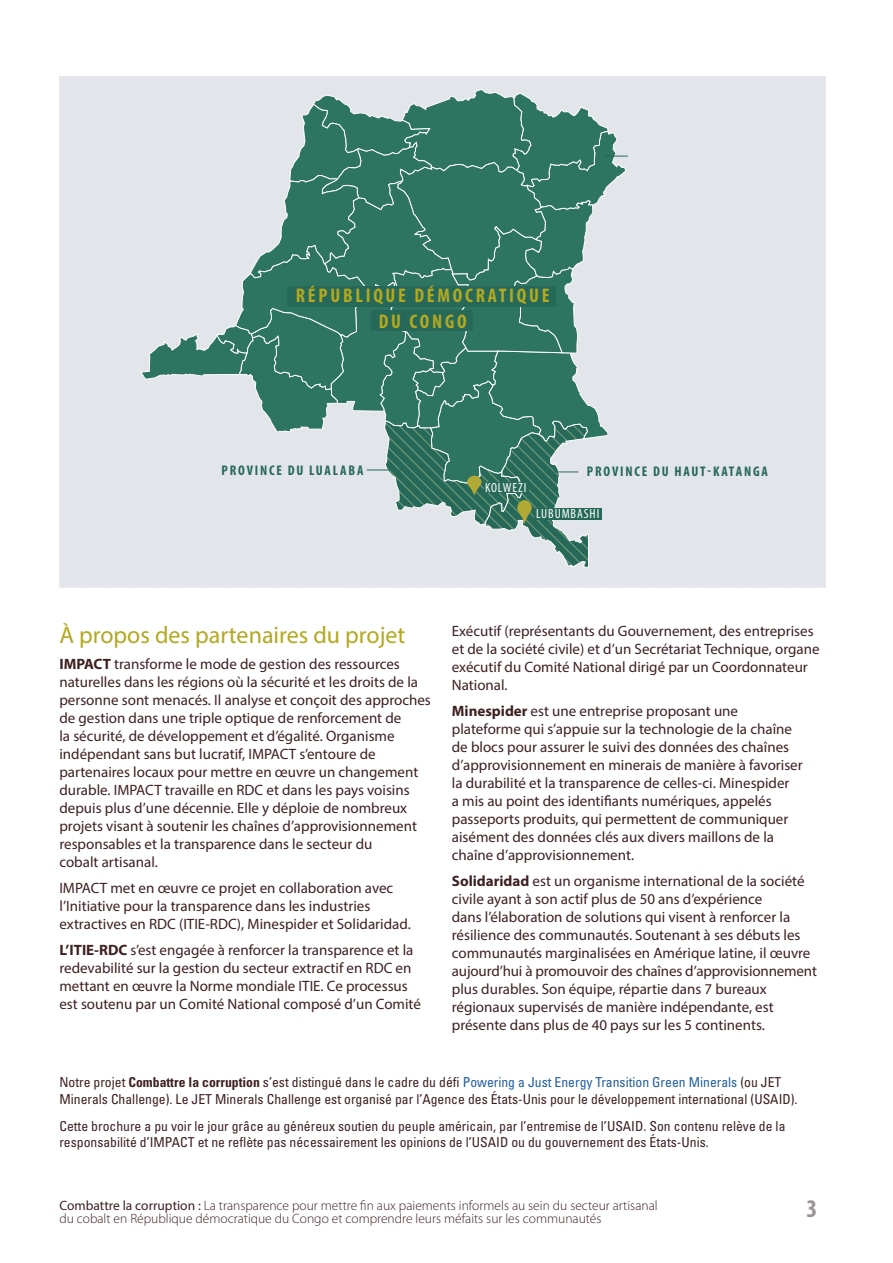
<style>
.page{position:relative;width:893px;height:1263px;background:#fff}
.page>*{position:absolute;margin:0;border:0;box-sizing:border-box;transform-origin:0 0}
.t1{font:700 condensed 25.5px "Myriad Pro";color:#9b9797}
.t2{font:24px "Myriad Pro";color:#b3a820}
.t3{font:700 condensed 19.8px/25.2px "Myriad Pro";letter-spacing:.14em;color:#b3a820;text-align:center}
.t4{font:15px/18px "Myriad Pro";color:#3f2021}
.t5{font:700 condensed 14.1px "Myriad Pro";letter-spacing:.13em;color:#266958}
.t6{font:condensed 13.65px/16.4px "Univers LT Std";color:#3f2021}
.t7{font:300 13.5px/13.5px "Myriad Pro";color:#3f2021}
.t8{font:condensed 13.35px "Myriad Pro";letter-spacing:.07em;color:#fff}
.s1{font-weight:700}
.s2{color:#215e9e}
.s3{font-weight:400}
</style>
<div class="page">
<svg style="left:59px;top:76px;width:768px;height:512px;background:#acc3c1"></svg>
<h3 class="t3" style="left:296px;top:283px;width:255px">RÉPUBLIQUE DÉMOCRATIQUE<br>DU CONGO</h3>
<p class="t5" style="left:221px;top:461px;width:143px">PROVINCE DU LUALABA</p>
<p class="t5" style="left:587px;top:462px;width:183px">PROVINCE DU HAUT-KATANGA</p>
<p class="t8" style="left:485px;top:479px;width:43px">KOLWEZI</p>
<p class="t8" style="left:536px;top:506px;width:65px">LUBUMBASHI</p>
<h2 class="t2" style="left:59px;top:620px;width:348px">À propos des partenaires du projet</h2>
<p class="t4" style="left:59px;top:655px;width:373px"><span class="s1">IMPACT</span> transforme le mode de gestion des ressources naturelles dans les régions où la sécurité et les droits de la personne sont menacés. Il analyse et conçoit des approches de gestion dans une triple optique de renforcement de<br>la sécurité, de développement et d’égalité. Organisme indépendant sans but lucratif, IMPACT s’entoure de partenaires locaux pour mettre en œuvre un changement durable. IMPACT travaille en RDC et dans les pays voisins depuis plus d’une décennie. Elle y déploie de nombreux projets visant à soutenir les chaînes d’approvisionnement responsables et la transparence dans le secteur du<br>cobalt artisanal.</p>
<p class="t4" style="left:59px;top:879px;width:353px">IMPACT met en œuvre ce projet en collaboration avec l’Initiative pour la transparence dans les industries extractives en RDC (ITIE-RDC), Minespider et Solidaridad.</p>
<p class="t4" style="left:59px;top:941px;width:363px"><span class="s1">L’ITIE-RDC</span> s’est engagée à renforcer la transparence et la redevabilité sur la gestion du secteur extractif en RDC en mettant en œuvre la Norme mondiale ITIE. Ce processus est soutenu par un Comité National composé d’un Comité</p>
<p class="t4" style="left:452px;top:621px;width:369px">Exécutif (représentants du Gouvernement, des entreprises et de la société civile) et d’un Secrétariat Technique, organe exécutif du Comité National dirigé par un Coordonnateur National.</p>
<p class="t4" style="left:452px;top:701px;width:352px"><span class="s1">Minespider</span> est une entreprise proposant une plateforme qui s’appuie sur la technologie de la chaîne de blocs pour assurer le suivi des données des chaînes d’approvisionnement en minerais de manière à favoriser la durabilité et la transparence de celles-ci. Minespider<br>a mis au point des identifiants numériques, appelés passeports produits, qui permettent de communiquer aisément des données clés aux divers maillons de la chaîne d’approvisionnement.</p>
<p class="t4" style="left:452px;top:871px;width:367px"><span class="s1">Solidaridad</span> est un organisme international de la société civile ayant à son actif plus de 50 ans d’expérience<br>dans l’élaboration de solutions qui visent à renforcer la résilience des communautés. Soutenant à ses débuts les communautés marginalisées en Amérique latine, il œuvre aujourd’hui à promouvoir des chaînes d’approvisionnement plus durables. Son équipe, répartie dans 7 bureaux régionaux supervisés de manière indépendante, est présente dans plus de 40 pays sur les 5 continents.</p>
<p class="t6" style="left:59px;top:1074px;width:740px">Notre projet <span class="s1">Combattre la corruption</span> s’est distingué dans le cadre du défi <span class="s2">Powering a Just Energy Transition Green Minerals</span> (ou JET<br>Minerals Challenge). Le JET Minerals Challenge est organisé par l’Agence des États-Unis pour le développement international (USAID).</p>
<p class="t6" style="left:59px;top:1117px;width:728px">Cette brochure a pu voir le jour grâce au généreux soutien du peuple américain, par l’entremise de l’USAID. Son contenu relève de la responsabilité d’IMPACT et ne reflète pas nécessairement les opinions de l’USAID ou du gouvernement des États-Unis.</p>
<p class="t7" style="left:59px;top:1198px;width:600px"><span class="s3">Combattre la corruption :</span> La transparence pour mettre fin aux paiements informels au sein du secteur artisanal du cobalt en République démocratique du Congo et comprendre leurs méfaits sur les communautés</p>
<h1 class="t1" style="left:806px;top:1192px;width:12px">3</h1>
</div>
